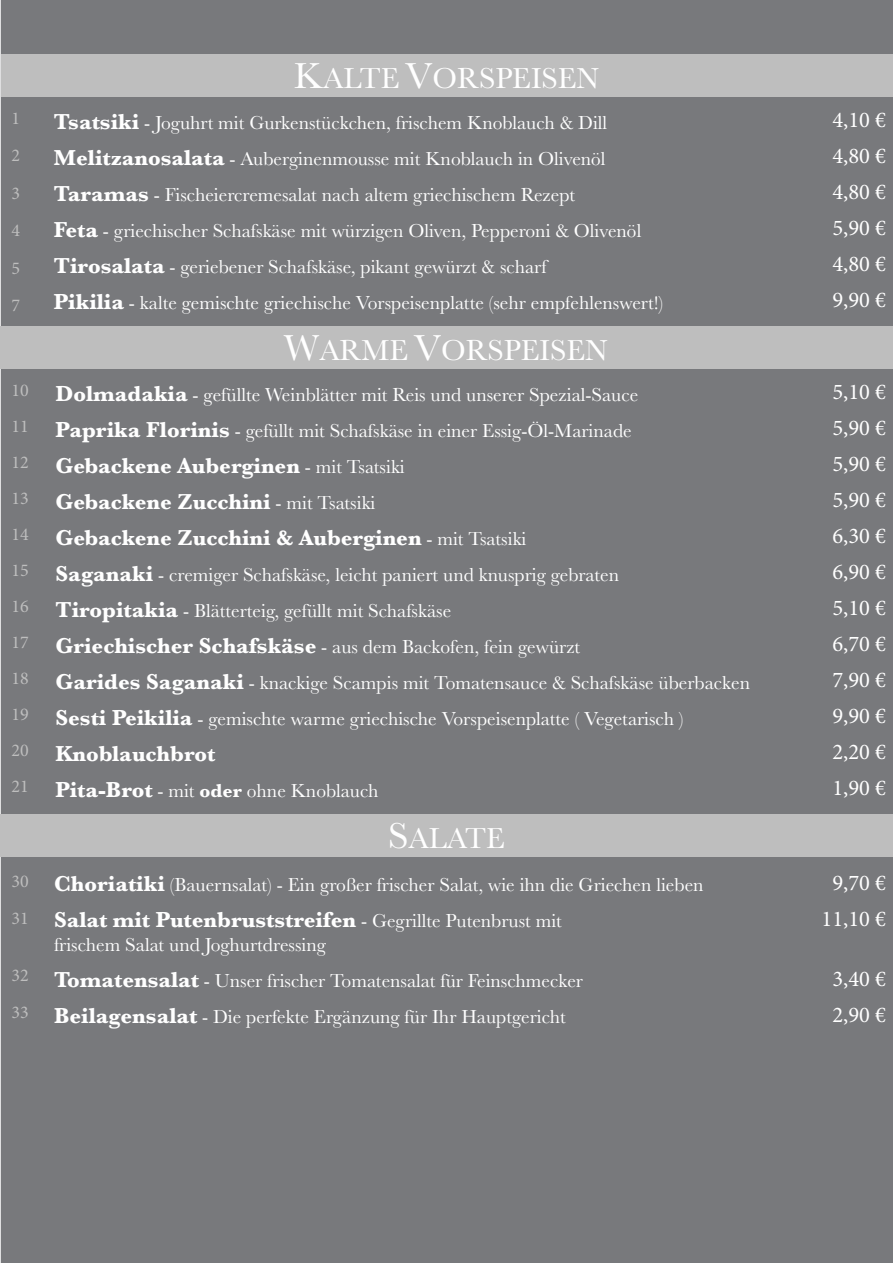
<style>
.page{position:relative;width:893px;height:1263px;background:#fff}
.page>*{position:absolute;margin:0;border:0;box-sizing:border-box;transform-origin:0 0}
.t1{font:30px "Baskerville";color:#fff}
.t2{font:700 22.5px/36px "Baskerville";color:#fff}
.t3{font:22.5px/36px "Minion Pro";color:#fff;text-align:justify}
.t4{font:19.5px/36px "Baskerville";color:#fff}
.t5{font:18px/36px "Minion Pro";color:#bebebe;text-align:justify}
.s1{font-size:37.5px}
.s2{font-weight:700;font-size:22.5px}
.s3{font-weight:400;font-size:19.5px}
.s4{font-weight:700}
</style>
<div class="page">
<div style="left:1px;top:0;width:892px;height:1263px;background:#78797c"></div>
<div style="left:2px;top:54px;width:891px;height:43px;background:#bebebe"></div>
<div style="left:0;top:326px;width:893px;height:43px;background:#bebebe"></div>
<div style="left:0;top:814px;width:893px;height:42px;background:#bebebe"></div>
<p class="t5" style="left:12px;top:99px;width:10px;line-height:37.5px">1<br>2<br>3<br>4<br>5<br>7</p>
<p class="t5" style="left:12px;top:372px;width:19px">10<br>11<br>12<br>13<br>14<br>15<br>16<br>17<br>18<br>19<br>20<br>21</p>
<p class="t5" style="left:12px;top:862px;width:19px;line-height:37.5px">30<br>31</p>
<p class="t5" style="left:12px;top:956px;width:19px;line-height:37.5px">32<br>33</p>
<h1 class="t1" style="left:294px;top:59px;width:307px"><span class="s1">K</span>ALTE <span class="s1">V</span>ORSPEISEN</h1>
<p class="t4" style="left:54px;top:105px;width:611px"><span class="s2">Tsatsiki</span> - Joguhrt mit Gurkenstückchen, frischem Knoblauch &amp; Dill <span class="s2">Melitzanosalata</span> - Auberginenmousse mit Knoblauch in Olivenöl <span class="s2">Taramas</span> - Fischeiercremesalat nach altem griechischem Rezept<br><span class="s2">Feta</span> - griechischer Schafskäse mit würzigen Oliven, Pepperoni &amp; Olivenöl <span class="s2">Tirosalata</span> - geriebener Schafskäse, pikant gewürzt &amp; scharf<br><span class="s2">Pikilia</span> - kalte gemischte griechische Vorspeisenplatte (sehr empfehlenswert!)</p>
<h1 class="t1" style="left:284px;top:331px;width:325px"><span class="s1">W</span>ARME <span class="s1">V</span>ORSPEISEN</h1>
<p class="t4" style="left:56px;top:377px;width:584px"><span class="s2">Dolmadakia</span> - gefüllte Weinblätter mit Reis und unserer Spezial-Sauce<br><span class="s2">Paprika Florinis</span> - gefüllt mit Schafskäse in einer Essig-Öl-Marinade</p>
<p class="t2" style="left:56px;top:448px;width:472px">Gebackene Auberginen <span class="s3">- mit Tsatsiki<br></span>Gebackene Zucchini <span class="s3">- mit Tsatsiki<br></span>Gebackene Zucchini &amp; Auberginen <span class="s3">- mit Tsatsiki</span></p>
<p class="t4" style="left:56px;top:557px;width:696px"><span class="s2">Saganaki</span> - cremiger Schafskäse, leicht paniert und knusprig gebraten<br><span class="s2">Tiropitakia</span> - Blätterteig, gefüllt mit Schafskäse<br><span class="s2">Griechischer Schafskäse</span> - aus dem Backofen, fein gewürzt<br><span class="s2">Garides Saganaki</span> - knackige Scampis mit Tomatensauce &amp; Schafskäse überbacken <span class="s2">Sesti Peikilia</span> - gemischte warme griechische Vorspeisenplatte ( Vegetarisch )</p>
<p class="t2" style="left:56px;top:736px;width:161px">Knoblauchbrot</p>
<p class="t4" style="left:56px;top:773px;width:324px"><span class="s2">Pita-Brot</span> - mit <span class="s4">oder</span> ohne Knoblauch</p>
<h1 class="t1" style="left:388px;top:819px;width:118px"><span class="s1">S</span>ALATE</h1>
<p class="t4" style="left:54px;top:867px;width:651px"><span class="s2">Choriatiki</span> (Bauernsalat) - Ein großer frischer Salat, wie ihn die Griechen lieben</p>
<p class="t2" style="left:54px;top:901px;width:509px">Salat mit Putenbruststreifen <span class="s3">- Gegrillte Putenbrust mit</span></p>
<p class="t4" style="left:54px;top:927px;width:530px">frischem Salat und Joghurtdressing<br><span class="s2">Tomatensalat</span> - Unser frischer Tomatensalat für Feinschmecker<br><span class="s2">Beilagensalat</span> - Die perfekte Ergänzung für Ihr Hauptgericht</p>
<p class="t3" style="left:832px;top:102px;width:55px">4,10 € 4,80 € 4,80 € 5,90 € 4,80 € 9,90 €</p>
<p class="t3" style="left:832px;top:374px;width:55px">5,10 € 5,90 € 5,90 € 5,90 € 6,30 € 6,90 € 5,10 € 6,70 € 7,90 € 9,90 € 2,20 € 1,90 €</p>
<p class="t3" style="left:822px;top:865px;width:66px;text-align:center">9,70 €<br>11,10 €</p>
<p class="t3" style="left:832px;top:961px;width:55px">3,40 €<br>2,90 €</p>
</div>
